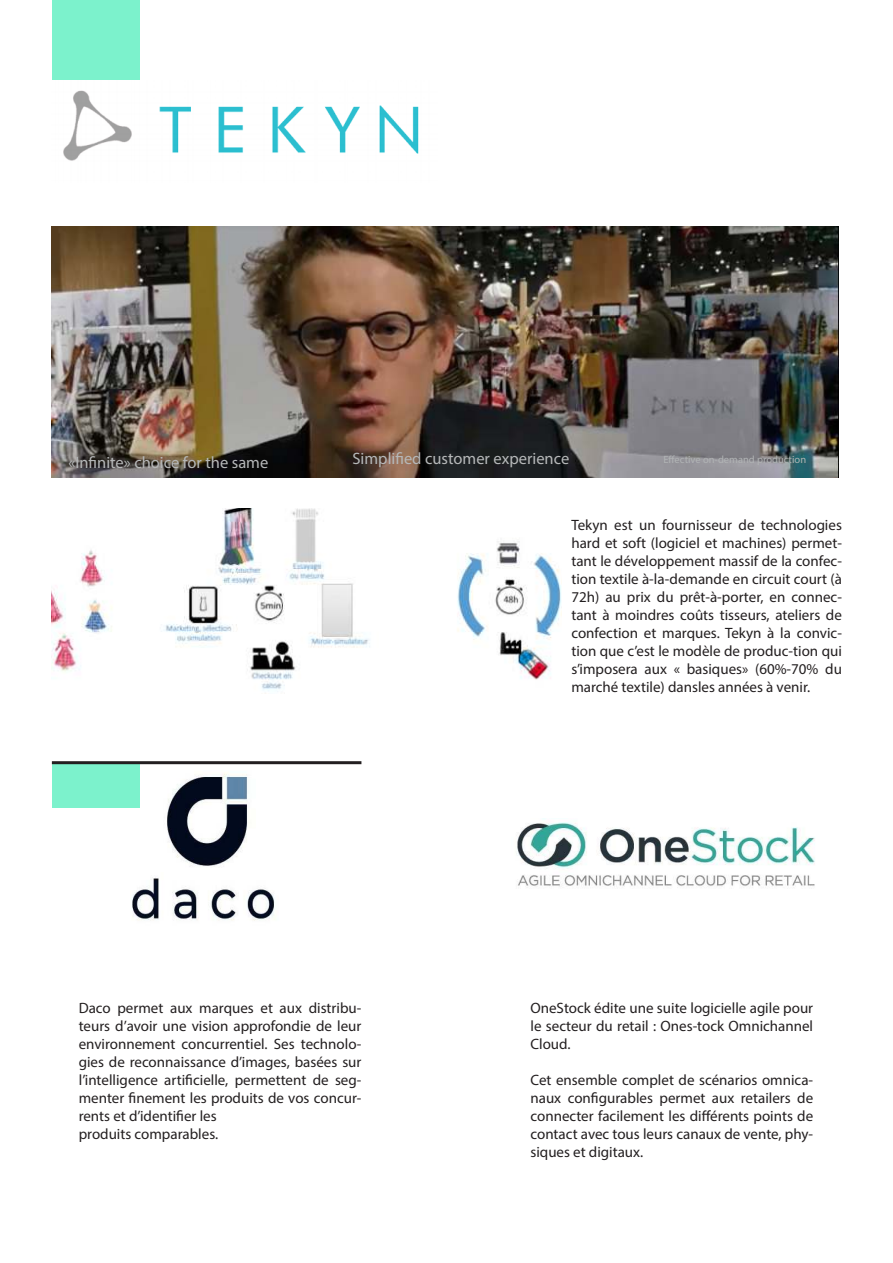
<style>
.page{position:relative;width:893px;height:1263px;background:#fff}
.page>*{position:absolute;margin:0;border:0;box-sizing:border-box;transform-origin:0 0}
.t1{font:16.5px "Myriad Pro";color:#b6b8b9}
.t2{font:15px/18px "Myriad Pro";color:#231f20;text-align:justify}
.t3{font:10.5px "Myriad Pro";color:#b1b4b5}
</style>
<div class="page">
<div style="left:52px;top:0;width:88px;height:81px;background:#7cf2cc"></div>
<img style="left:63px;top:90px;width:356px;height:71px">
<div style="left:52px;top:764px;width:88px;height:43px;background:#7cf2cc"></div>
<hr style="left:52px;top:761px;width:309px;height:3px;background:#231f20">
<img style="left:167px;top:773px;width:81px;height:94px">
<img style="left:132px;top:877px;width:143px;height:44px">
<img style="left:52px;top:508px;width:509px;height:184px">
<img style="left:52px;top:227px;width:787px;height:250px">
<img style="left:516px;top:818px;width:299px;height:69px">
<p class="t1" style="left:68px;top:456px;width:201px">«Infinite» choice for the same</p>
<p class="t1" style="left:352px;top:452px;width:218px">Simplified customer experience</p>
<p class="t3" style="left:663px;top:455px;width:144px">Effective on-demand production</p>
<p class="t2" style="left:571px;top:517px;width:272px">Tekyn est un fournisseur de technologies hard et soft (logiciel et machines) permet&shy;tant le développement massif de la confec&shy;tion textile à-la-demande en circuit court (à 72h) au prix du prêt-à-porter, en connec&shy;tant à moindres coûts tisseurs, ateliers de confection et marques. Tekyn à la convic&shy;tion que c’est le modèle de produc-tion qui s’imposera aux « basiques» (60%-70% du marché textile) dansles années à venir.</p>
<p class="t2" style="left:79px;top:1000px;width:284px;text-align:left">Daco permet aux marques et aux distribu&shy;teurs d’avoir une vision approfondie de leur environnement concurrentiel. Ses technolo&shy;gies de reconnaissance d’images, basées sur l’intelligence artificielle, permettent de seg&shy;menter finement les produits de vos concur&shy;rents et d’identifier les<br>produits comparables.</p>
<p class="t2" style="left:530px;top:1000px;width:284px">OneStock édite une suite logicielle agile pour le secteur du retail : Ones-tock Omnichannel Cloud.</p>
<p class="t2" style="left:530px;top:1072px;width:284px">Cet ensemble complet de scénarios omnica&shy;naux configurables permet aux retailers de connecter facilement les différents points de contact avec tous leurs canaux de vente, phy&shy;siques et digitaux.</p>
</div>
